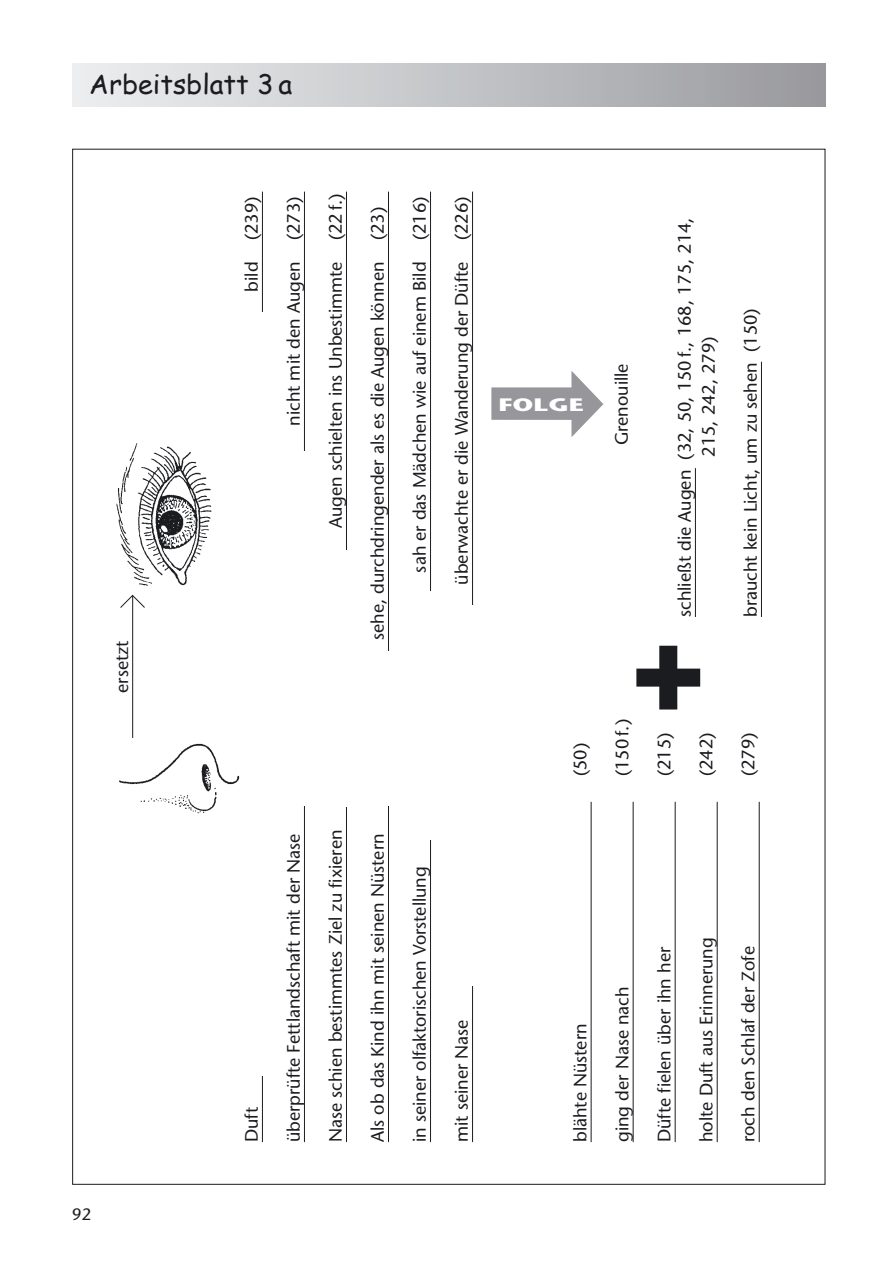
<style>
.page{position:relative;width:893px;height:1262px;background:#fff}
.page>*{position:absolute;margin:0;border:0;box-sizing:border-box;transform-origin:0 0}
.t1{font:27px "Comic Sans MS";color:#1b1c20}
.t2{font:18px/24px "Stone Sans";color:#1b1c20}
.t3{font:700 18px "Stone Sans";color:#fff;scale:1.5 1}
.t4{font:16.5px "Stone Sans";color:#1b1c20}
</style>
<div class="page">
<div style="left:72px;top:64px;width:753px;height:42px;background:linear-gradient(to right,#edf0f1,#999a9e)"></div>
<hr style="left:132px;top:595px;width:1px;height:143px;background:#1b1c20">
<img style="left:119px;top:743px;width:121px;height:71px">
<img style="left:116px;top:443px;width:96px;height:143px">
<hr style="left:262px;top:192px;width:1px;height:950px;background:#1b1c20">
<hr style="left:304px;top:192px;width:1px;height:950px;background:#1b1c20">
<hr style="left:346px;top:192px;width:1px;height:950px;background:#1b1c20">
<hr style="left:388px;top:192px;width:1px;height:950px;background:#1b1c20">
<hr style="left:430px;top:192px;width:1px;height:950px;background:#1b1c20">
<hr style="left:472px;top:192px;width:1px;height:950px;background:#1b1c20">
<div style="left:258px;top:313px;width:8px;height:762px;background:#fff"></div>
<div style="left:300px;top:451px;width:9px;height:355px;background:#fff"></div>
<div style="left:343px;top:550px;width:8px;height:256px;background:#fff"></div>
<div style="left:385px;top:651px;width:9px;height:155px;background:#fff"></div>
<div style="left:428px;top:591px;width:9px;height:248px;background:#fff"></div>
<div style="left:471px;top:605px;width:8px;height:380px;background:#fff"></div>
<hr style="left:590px;top:801px;width:1px;height:341px;background:#1b1c20">
<hr style="left:632px;top:801px;width:1px;height:341px;background:#1b1c20">
<hr style="left:674px;top:801px;width:1px;height:341px;background:#1b1c20">
<hr style="left:716px;top:801px;width:1px;height:341px;background:#1b1c20">
<hr style="left:758px;top:801px;width:1px;height:341px;background:#1b1c20">
<hr style="left:695px;top:468px;width:1px;height:149px;background:#1b1c20">
<hr style="left:761px;top:362px;width:1px;height:255px;background:#1b1c20">
<svg style="left:491px;top:371px;width:112px;height:66px"></svg>
<div style="left:659px;top:645px;width:18px;height:64px;background:#1b1c20"></div>
<div style="left:636px;top:668px;width:64px;height:18px;background:#1b1c20"></div>
<svg style="left:120px;top:594px;width:25px;height:14px"></svg>
<h1 class="t1" style="left:89px;top:65px;width:204px">Arbeitsblatt 3 a</h1>
<p class="t2" style="left:112px;top:693px;width:54px;rotate:-90deg">ersetzt</p>
<p class="t4" style="left:72px;top:1207px;width:20px">92</p>
<p class="t2" style="left:241px;top:291px;width:96px;rotate:-90deg">bild (239)</p>
<p class="t2" style="left:283px;top:426px;width:231px;rotate:-90deg">nicht mit den Augen (273)</p>
<p class="t2" style="left:325px;top:528px;width:336px;rotate:-90deg">Augen schielten ins Unbestimmte (22 f.)</p>
<p class="t2" style="left:367px;top:640px;width:434px;rotate:-90deg">sehe, durchdringender als es die Augen können (23)</p>
<p class="t2" style="left:409px;top:572px;width:377px;rotate:-90deg">sah er das Mädchen wie auf einem Bild (216)</p>
<p class="t2" style="left:451px;top:584px;width:389px;rotate:-90deg">überwachte er die Wanderung der Düfte (226)</p>
<p class="t3" style="left:498px;top:398px;width:58px">FOLGE</p>
<p class="t2" style="left:611px;top:445px;width:83px;rotate:-90deg">Grenouille</p>
<p class="t2" style="left:674px;top:457px;width:241px;text-indent:-160px;rotate:-90deg">schließt die Augen (32, 50, 150 f., 168, 175, 214,<br>215, 242, 279)</p>
<p class="t2" style="left:740px;top:617px;width:310px;rotate:-90deg">braucht kein Licht, um zu sehen (150)</p>
<p class="t2" style="left:241px;top:1142px;width:37px;rotate:-90deg">Duft</p>
<p class="t2" style="left:283px;top:1142px;width:310px;rotate:-90deg">überprüfte Fettlandschaft mit der Nase</p>
<p class="t2" style="left:325px;top:1142px;width:314px;rotate:-90deg">Nase schien bestimmtes Ziel zu fixieren</p>
<p class="t2" style="left:367px;top:1142px;width:310px;rotate:-90deg">Als ob das Kind ihn mit seinen Nüstern</p>
<p class="t2" style="left:409px;top:1142px;width:277px;rotate:-90deg">in seiner olfaktorischen Vorstellung</p>
<p class="t2" style="left:451px;top:1142px;width:124px;rotate:-90deg">mit seiner Nase</p>
<p class="t2" style="left:570px;top:776px;width:35px;rotate:-90deg">(50)</p>
<p class="t2" style="left:612px;top:776px;width:59px;rotate:-90deg">(150 f.)</p>
<p class="t2" style="left:654px;top:776px;width:45px;rotate:-90deg">(215)</p>
<p class="t2" style="left:696px;top:776px;width:45px;rotate:-90deg">(242)</p>
<p class="t2" style="left:738px;top:776px;width:45px;rotate:-90deg">(279)</p>
<p class="t2" style="left:570px;top:1142px;width:120px;rotate:-90deg">blähte Nüstern</p>
<p class="t2" style="left:612px;top:1142px;width:157px;rotate:-90deg">ging der Nase nach</p>
<p class="t2" style="left:654px;top:1142px;width:197px;rotate:-90deg">Düfte fielen über ihn her</p>
<p class="t2" style="left:696px;top:1142px;width:206px;rotate:-90deg">holte Duft aus Erinnerung</p>
<p class="t2" style="left:738px;top:1142px;width:197px;rotate:-90deg">roch den Schlaf der Zofe</p>
</div>
